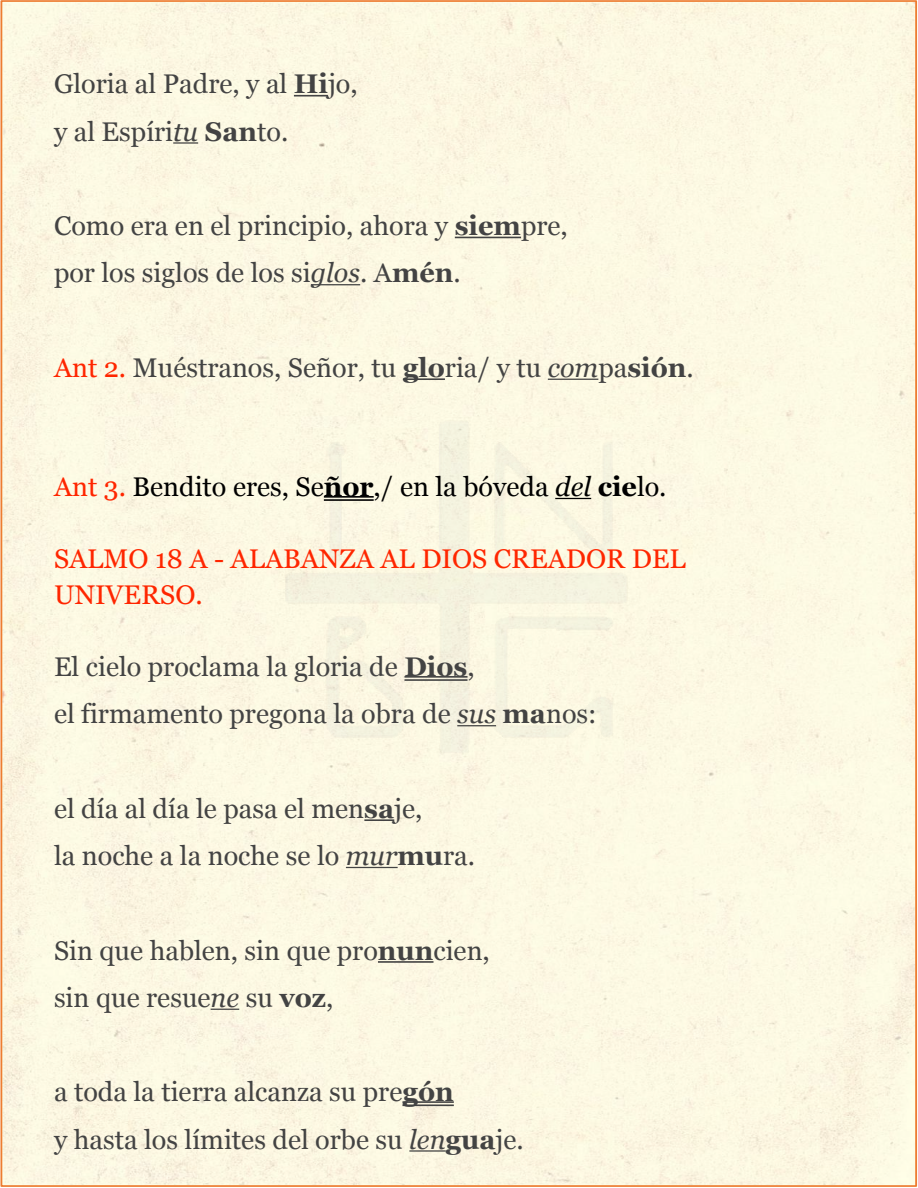
<style>
.page{position:relative;width:918px;height:1188px;background:#fff}
.page>*{position:absolute;margin:0;border:0;box-sizing:border-box;transform-origin:0 0}
.t1{font:27px/47.2px "Georgia";color:#434343}
.t2{font:27px "Georgia";color:#000}
.t3{font:27px/36px "Georgia";color:#ff2600}
.s1{font-weight:700}
.s2{font-style:italic}
.s3{color:#ff2600}
</style>
<div class="page">
<div style="left:4px;top:3px;width:910px;height:1181px;background:#fcf9e3"></div>
<img style="left:271px;top:416px;width:375px;height:355px">
<hr style="left:294px;top:95px;width:34px;height:2px;background:#434343">
<hr style="left:173px;top:142px;width:25px;height:2px;background:#434343">
<hr style="left:455px;top:237px;width:66px;height:1px;background:#434343">
<hr style="left:311px;top:284px;width:49px;height:1px;background:#434343">
<hr style="left:403px;top:378px;width:42px;height:2px;background:#434343">
<hr style="left:548px;top:379px;width:50px;height:1px;background:#434343">
<hr style="left:324px;top:496px;width:50px;height:2px;background:#000">
<hr style="left:324px;top:499px;width:50px;height:2px;background:#000">
<hr style="left:555px;top:498px;width:36px;height:1px;background:#000">
<hr style="left:404px;top:676px;width:64px;height:2px;background:#434343">
<hr style="left:404px;top:679px;width:64px;height:2px;background:#434343">
<hr style="left:457px;top:725px;width:39px;height:1px;background:#434343">
<hr style="left:364px;top:819px;width:30px;height:2px;background:#434343">
<hr style="left:346px;top:867px;width:52px;height:1px;background:#434343">
<hr style="left:378px;top:961px;width:56px;height:2px;background:#434343">
<svg style="left:211px;top:1009px;width:28px;height:1px"></svg>
<hr style="left:402px;top:1101px;width:52px;height:2px;background:#434343">
<hr style="left:402px;top:1105px;width:52px;height:1px;background:#434343">
<hr style="left:409px;top:1150px;width:37px;height:2px;background:#434343">
<p class="t1" style="left:54px;top:59px;width:305px">Gloria al Padre, y al <span class="s1">Hi</span>jo, y al Espíri<span class="s2">tu</span> <span class="s1">San</span>to.</p>
<p class="t1" style="left:54px;top:201px;width:515px">Como era en el principio, ahora y <span class="s1">siem</span>pre, por los siglos de los si<span class="s2">glos</span>. A<span class="s1">mén</span>.</p>
<p class="t1" style="left:54px;top:343px;width:641px"><span class="s3">Ant 2.</span> Muéstranos, Señor, tu <span class="s1">glo</span>ria/ y tu <span class="s2">com</span>pa<span class="s1">sión</span>.</p>
<p class="t2" style="left:54px;top:467px;width:614px"><span class="s3">Ant 3.</span> Bendito eres, Se<span class="s1">ñor</span>,/ en la bóveda <span class="s2">del</span> <span class="s1">cie</span>lo.</p>
<p class="t3" style="left:54px;top:540px;width:633px">SALMO 18 A - ALABANZA AL DIOS CREADOR DEL<br>UNIVERSO.</p>
<p class="t1" style="left:54px;top:642px;width:544px">El cielo proclama la gloria de <span class="s1">Dios</span>,<br>el firmamento pregona la obra de <span class="s2">sus</span> <span class="s1">ma</span>nos:</p>
<p class="t1" style="left:54px;top:784px;width:423px">el día al día le pasa el men<span class="s1">sa</span>je,<br>la noche a la noche se lo <span class="s2">mur</span><span class="s1">mu</span>ra.</p>
<p class="t1" style="left:54px;top:925px;width:437px">Sin que hablen, sin que pro<span class="s1">nun</span>cien, sin que resue<span class="s2">ne</span> su <span class="s1">voz</span>,</p>
<p class="t1" style="left:54px;top:1067px;width:471px">a toda la tierra alcanza su pre<span class="s1">gón<br></span>y hasta los límites del orbe su <span class="s2">len</span><span class="s1">gua</span>je.</p>
</div>
